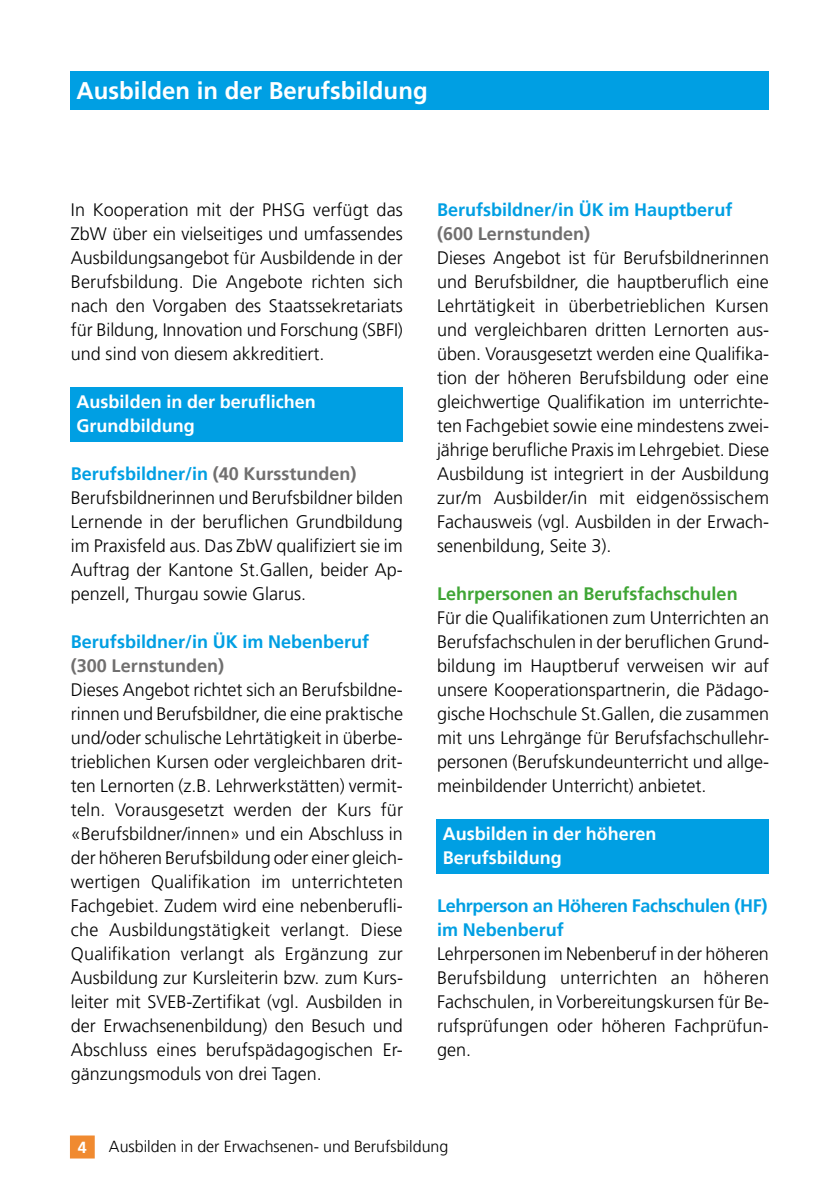
<style>
.page{position:relative;width:840px;height:1191px;background:#fff}
.page>*{position:absolute;margin:0;border:0;box-sizing:border-box;transform-origin:0 0}
.t1{font:700 24px "Frutiger LT Pro";color:#fff}
.t2{font:300 18px/24px "Frutiger LT Pro";color:#000;text-align:justify}
.t3{font:700 18px/24px "Frutiger LT Pro";color:#fff}
.t4{font:700 18px "Frutiger LT Pro";color:#009fe3}
.t5{font:700 18px/24px "Frutiger LT Pro";letter-spacing:-.02em;color:#009fe3}
.t6{font:700 18px "Frutiger LT Pro";color:#706f6f}
.t7{font:700 18px "Frutiger LT Pro";color:#3fa535}
.t8{font:300 16px "Frutiger LT Pro";color:#000}
.t9{font:700 16px "Frutiger LT Pro";color:#fff}
.s1{font-weight:700;color:#009fe3}
.s2{font-weight:700;color:#706f6f}
</style>
<div class="page">
<div style="left:70px;top:1135px;width:25px;height:23px;background:#f08a30"></div>
<div style="left:436px;top:819px;width:332px;height:54px;background:#009fe3"></div>
<div style="left:71px;top:387px;width:332px;height:54px;background:#009fe3"></div>
<div style="left:71px;top:71px;width:697px;height:38px;background:#009fe3"></div>
<h1 class="t1" style="left:77px;top:76px;width:352px">Ausbilden in der Berufsbildung</h1>
<p class="t2" style="left:71px;top:198px;width:333px">In Kooperation mit der PHSG verfügt das ZbW über ein vielseitiges und umfassendes Ausbildungsangebot für Ausbildende in der Berufsbildung. Die Angebote richten sich nach den Vorgaben des Staatssekretariats für Bildung, Innovation und Forschung (SBFI) und sind von diesem akkreditiert.</p>
<p class="t3" style="left:77px;top:390px;width:240px">Ausbilden in der beruflichen<br>Grundbildung</p>
<p class="t2" style="left:71px;top:462px;width:333px;text-align:left"><span class="s1">Berufsbildner/in</span> <span class="s2">(40 Kursstunden)<br></span>Berufsbildnerinnen und Berufsbildner bilden Lernende in der beruflichen Grundbildung im Praxisfeld aus. Das ZbW qualifiziert sie im Auftrag der Kantone St.Gallen, beider Ap&shy;penzell, Thurgau sowie Glarus.</p>
<p class="t4" style="left:71px;top:631px;width:300px">Berufsbildner/in ÜK im Nebenberuf</p>
<p class="t6" style="left:71px;top:655px;width:154px">(300 Lernstunden)</p>
<p class="t2" style="left:71px;top:678px;width:333px">Dieses Angebot richtet sich an Berufsbildne&shy;rinnen und Berufsbildner, die eine praktische und/oder schulische Lehrtätigkeit in überbe&shy;trieblichen Kursen oder vergleichbaren drit&shy;ten Lernorten (z.B. Lehrwerkstätten) vermit&shy;teln. Vorausgesetzt werden der Kurs für «Berufsbildner/innen» und ein Abschluss in der höheren Berufsbildung oder einer gleich&shy;wertigen Qualifikation im unterrichteten Fachgebiet. Zudem wird eine nebenberufli&shy;che Ausbildungstätigkeit verlangt. Diese Qualifikation verlangt als Ergänzung zur Ausbildung zur Kursleiterin bzw. zum Kurs&shy;leiter mit SVEB-Zertifikat (vgl. Ausbilden in der Erwachsenenbildung) den Besuch und Abschluss eines berufspädagogischen Er&shy;gänzungsmoduls von drei Tagen.</p>
<p class="t4" style="left:437px;top:199px;width:297px">Berufsbildner/in ÜK im Hauptberuf</p>
<p class="t6" style="left:437px;top:223px;width:154px">(600 Lernstunden)</p>
<p class="t2" style="left:437px;top:246px;width:333px">Dieses Angebot ist für Berufsbildnerinnen und Berufsbildner, die hauptberuflich eine Lehrtätigkeit in überbetrieblichen Kursen und vergleichbaren dritten Lernorten aus&shy;üben. Vorausgesetzt werden eine Qualifika&shy;tion der höheren Berufsbildung oder eine gleichwertige Qualifikation im unterrichte&shy;ten Fachgebiet sowie eine mindestens zwei&shy;jährige berufliche Praxis im Lehrgebiet. Diese Ausbildung ist integriert in der Ausbildung zur/m Ausbilder/in mit eidgenössischem Fachausweis (vgl. Ausbilden in der Erwach&shy;senenbildung, Seite 3).</p>
<p class="t7" style="left:437px;top:583px;width:302px">Lehrpersonen an Berufsfachschulen</p>
<p class="t2" style="left:437px;top:606px;width:333px">Für die Qualifikationen zum Unterrichten an Berufsfachschulen in der beruflichen Grund&shy;bildung im Hauptberuf verweisen wir auf unsere Kooperationspartnerin, die Pädago&shy;gische Hochschule St.Gallen, die zusammen mit uns Lehrgänge für Berufsfachschullehr&shy;personen (Berufskundeunterricht und allge&shy;meinbildender Unterricht) anbietet.</p>
<p class="t3" style="left:442px;top:821px;width:215px">Ausbilden in der höheren<br>Berufsbildung</p>
<p class="t5" style="left:437px;top:893px;width:331px">Lehrperson an Höheren Fachschulen (HF) im Nebenberuf</p>
<p class="t2" style="left:437px;top:942px;width:333px">Lehrpersonen im Nebenberuf in der höheren Berufsbildung unterrichten an höheren Fachschulen, in Vorbereitungskursen für Be&shy;rufsprüfungen oder höheren Fachprüfun&shy;gen.</p>
<p class="t9" style="left:78px;top:1137px;width:10px">4</p>
<p class="t8" style="left:109px;top:1137px;width:341px">Ausbilden in der Erwachsenen- und Berufsbildung</p>
</div>
